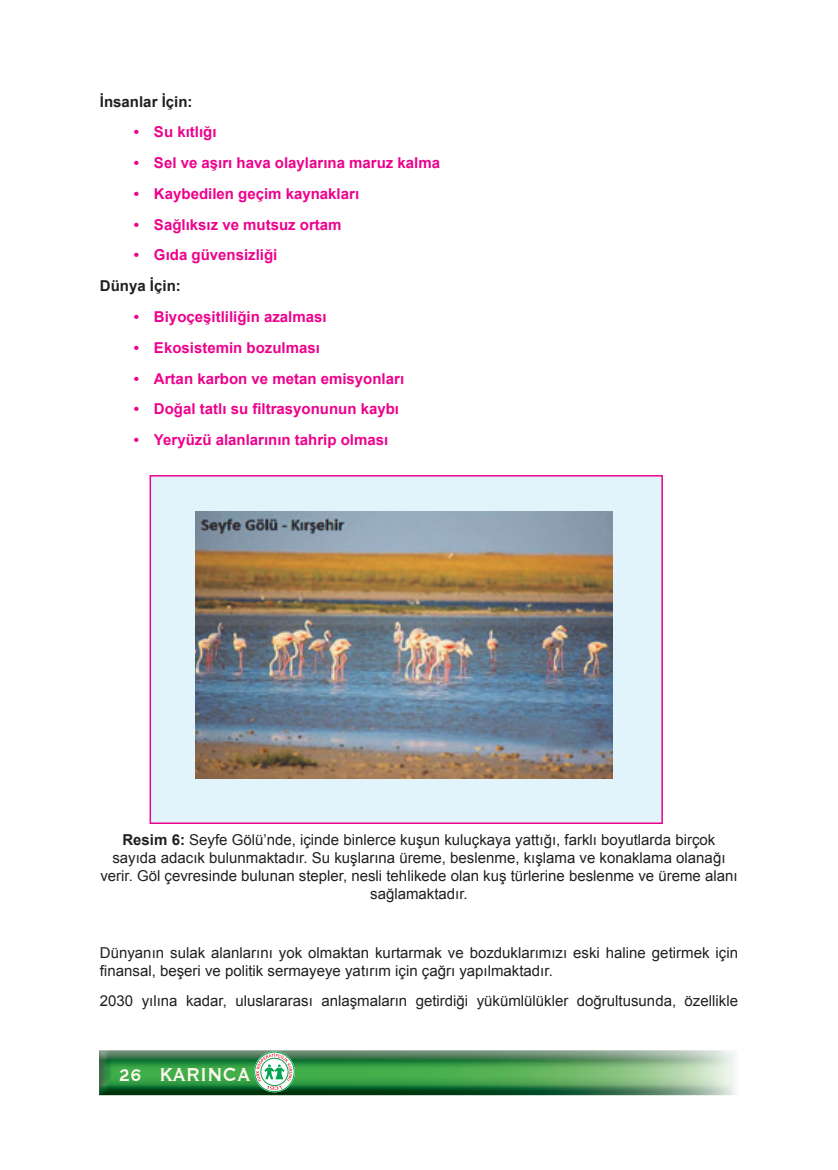
<style>
.page{position:relative;width:838px;height:1170px;background:#fff}
.page>*{position:absolute;margin:0;border:0;box-sizing:border-box;transform-origin:0 0}
.t1{font:700 24.3px "Copperplate Gothic BT";color:#fef7ee;scale:.83 1}
.t2{font:15px/18px "Arial";color:#231f20;text-align:center}
.t3{font:700 15px "Arial";color:#ed028c}
.t4{font:700 15px "Arial";color:#231f20}
.s1{font-weight:700}
.s2{font-size:21.6px}
</style>
<div class="page">
<img style="left:99px;top:1092px;width:639px;height:3px">
<img style="left:99px;top:1050px;width:639px;height:42px">
<svg style="left:254px;top:1051px;width:41px;height:41px"></svg>
<div style="left:254px;top:1051px;width:40px;height:40px;border:1px solid #00a54f;border-radius:50%"></div>
<svg style="left:256px;top:1052px;width:36px;height:37px"></svg>
<img style="left:149px;top:475px;width:514px;height:349px">
<p class="t4" style="left:100px;top:91px;width:94px">İnsanlar İçin:</p>
<p class="t3" style="left:134px;top:122px;width:84px">• Su kıtlığı</p>
<p class="t3" style="left:134px;top:153px;width:307px">• Sel ve aşırı hava olaylarına maruz kalma</p>
<p class="t3" style="left:134px;top:184px;width:227px">• Kaybedilen geçim kaynakları</p>
<p class="t3" style="left:134px;top:214px;width:209px">• Sağlıksız ve mutsuz ortam</p>
<p class="t3" style="left:134px;top:245px;width:145px">• Gıda güvensizliği</p>
<p class="t4" style="left:100px;top:276px;width:82px">Dünya İçin:</p>
<p class="t3" style="left:134px;top:307px;width:194px">• Biyoçeşitliliğin azalması</p>
<p class="t3" style="left:134px;top:337px;width:187px">• Ekosistemin bozulması</p>
<p class="t3" style="left:134px;top:368px;width:272px">• Artan karbon ve metan emisyonları</p>
<p class="t3" style="left:134px;top:399px;width:267px">• Doğal tatlı su filtrasyonunun kaybı</p>
<p class="t3" style="left:134px;top:430px;width:256px">• Yeryüzü alanlarının tahrip olması</p>
<p class="t2" style="left:100px;top:830px;width:638px"><span class="s1">Resim 6:</span> Seyfe Gölü’nde, içinde binlerce kuşun kuluçkaya yattığı, farklı boyutlarda birçok sayıda adacık bulunmaktadır. Su kuşlarına üreme, beslenme, kışlama ve konaklama olanağı verir. Göl çevresinde bulunan stepler, nesli tehlikede olan kuş türlerine beslenme ve üreme alanı sağlamaktadır.</p>
<p class="t2" style="left:100px;top:943px;width:639px;text-align:left">Dünyanın sulak alanlarını yok olmaktan kurtarmak ve bozduklarımızı eski haline getirmek için finansal, beşeri ve politik sermayeye yatırım için çağrı yapılmaktadır.</p>
<p class="t2" style="left:100px;top:992px;width:639px">2030 yılına kadar, uluslararası anlaşmaların getirdiği yükümlülükler doğrultusunda, özellikle</p>
<h1 class="t1" style="left:119px;top:1061px;width:160px"><span class="s2">26</span> KARINCA</h1>
</div>
